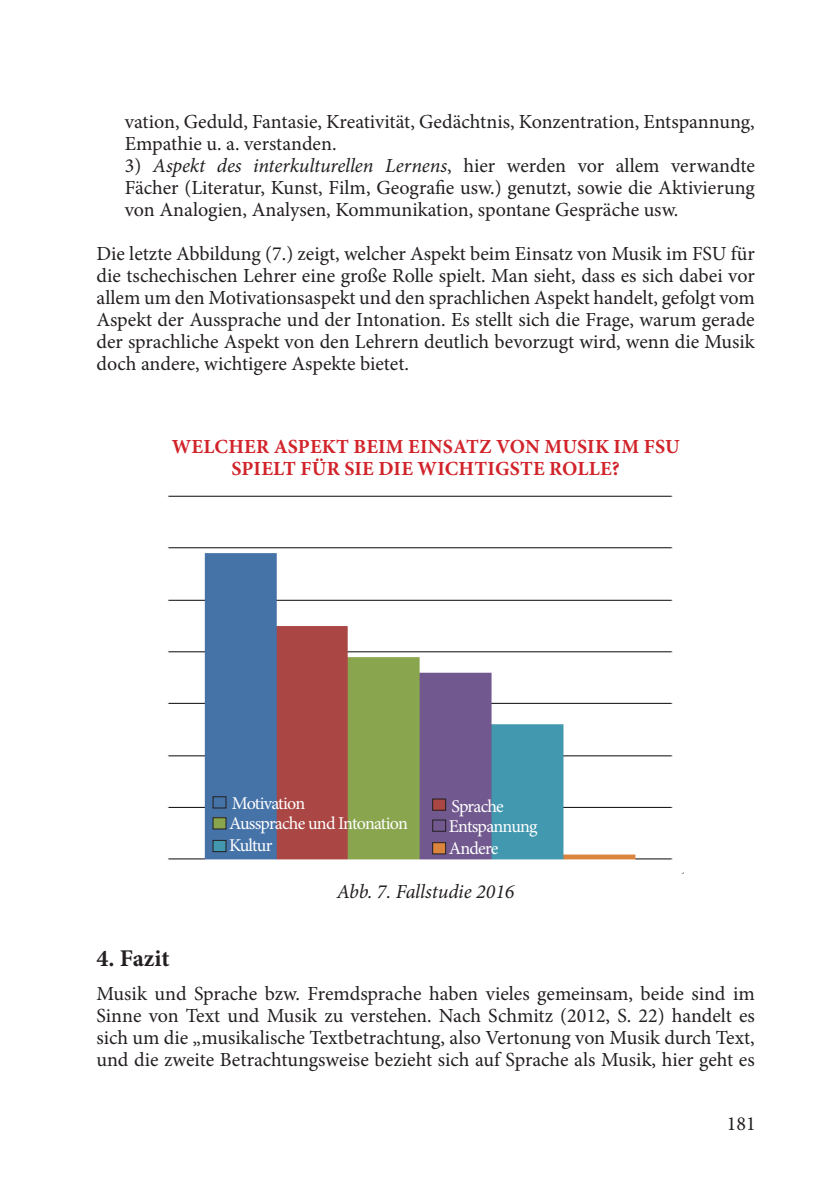
<style>
.page{position:relative;width:840px;height:1191px;background:#fff}
.page>*{position:absolute;margin:0;border:0;box-sizing:border-box;transform-origin:0 0}
.podnadpis{font:700 24px "Minion Pro";letter-spacing:-.005em;color:#231f20}
.text{font:20px/22px "Minion Pro";color:#231f20;text-align:justify}
.text-2{font:700 20px/22px "Minion Pro";letter-spacing:.01em;color:#d1232a;text-align:center}
.text-3{font:italic 20px "Minion Pro";letter-spacing:-.005em;color:#231f20}
.text-4{font:18px/22px "Minion Pro";letter-spacing:-.045em;color:#fff}
.s1{font-style:italic}
</style>
<div class="page">
<img style="left:167px;top:495px;width:506px;height:365px">
<div style="left:213px;top:817px;width:13px;height:12px;background:#89a54e"></div>
<div style="left:212px;top:817px;width:14px;height:12px;border:1px solid #231f20"></div>
<div style="left:213px;top:796px;width:13px;height:12px;background:#4573a7"></div>
<div style="left:212px;top:796px;width:14px;height:12px;border:1px solid #231f20"></div>
<div style="left:213px;top:840px;width:13px;height:11px;background:#4298af"></div>
<div style="left:212px;top:840px;width:14px;height:12px;border:1px solid #231f20"></div>
<div style="left:432px;top:820px;width:13px;height:11px;background:#71588f"></div>
<div style="left:432px;top:819px;width:14px;height:12px;border:1px solid #231f20"></div>
<div style="left:432px;top:799px;width:13px;height:11px;background:#aa4644"></div>
<div style="left:432px;top:798px;width:14px;height:12px;border:1px solid #231f20"></div>
<div style="left:432px;top:842px;width:13px;height:12px;background:#db843d"></div>
<div style="left:432px;top:842px;width:14px;height:12px;border:1px solid #231f20"></div>
<p class="text" style="left:125px;top:111px;width:631px">vation, Geduld, Fantasie, Kreativität, Gedächtnis, Konzentration, Entspannung,<br>Empathie u. a. verstanden.</p>
<p class="text" style="left:125px;top:155px;width:631px">3) <span class="s1">Aspekt des interkulturellen Lernens</span>, hier werden vor allem verwandte Fächer (Literatur, Kunst, Film, Geografie usw.) genutzt, sowie die Aktivierung von Analogien, Analysen, Kommunikation, spontane Gespräche usw.</p>
<p class="text" style="left:96px;top:243px;width:659px">Die letzte Abbildung (7.) zeigt, welcher Aspekt beim Einsatz von Musik im FSU für die tschechischen Lehrer eine große Rolle spielt. Man sieht, dass es sich dabei vor allem um den Motivationsaspekt und den sprachlichen Aspekt handelt, gefolgt vom Aspekt der Aussprache und der Intonation. Es stellt sich die Frage, warum gerade der sprachliche Aspekt von den Lehrern deutlich bevorzugt wird, wenn die Musik doch andere, wichtigere Aspekte bietet.</p>
<p class="text-2" style="left:172px;top:435px;width:509px">WELCHER ASPEKT BEIM EINSATZ VON MUSIK IM FSU<br>SPIELT FÜR SIE DIE WICHTIGSTE ROLLE?</p>
<p class="text-4" style="left:232px;top:792px;width:75px">Motivation</p>
<p class="text-4" style="left:229px;top:812px;width:180px">Aussprache und Intonation<br>Kultur</p>
<p class="text-4" style="left:448px;top:796px;width:90px;line-height:20px">Sprache<br>Entspannung</p>
<p class="text-4" style="left:448px;top:837px;width:51px">Andere</p>
<p class="text-3" style="left:336px;top:878px;width:179px">Abb. 7. Fallstudie 2016</p>
<p class="podnadpis" style="left:96px;top:941px;width:75px">4. Fazit</p>
<p class="text" style="left:96px;top:983px;width:659px">Musik und Sprache bzw. Fremdsprache haben vieles gemeinsam, beide sind im Sinne von Text und Musik zu verstehen. Nach Schmitz (2012, S. 22) handelt es sich um die „musikalische Textbetrachtung, also Vertonung von Musik durch Text, und die zweite Betrachtungsweise bezieht sich auf Sprache als Musik, hier geht es</p>
<p class="text" style="left:726px;top:1113px;width:30px">181</p>
</div>
